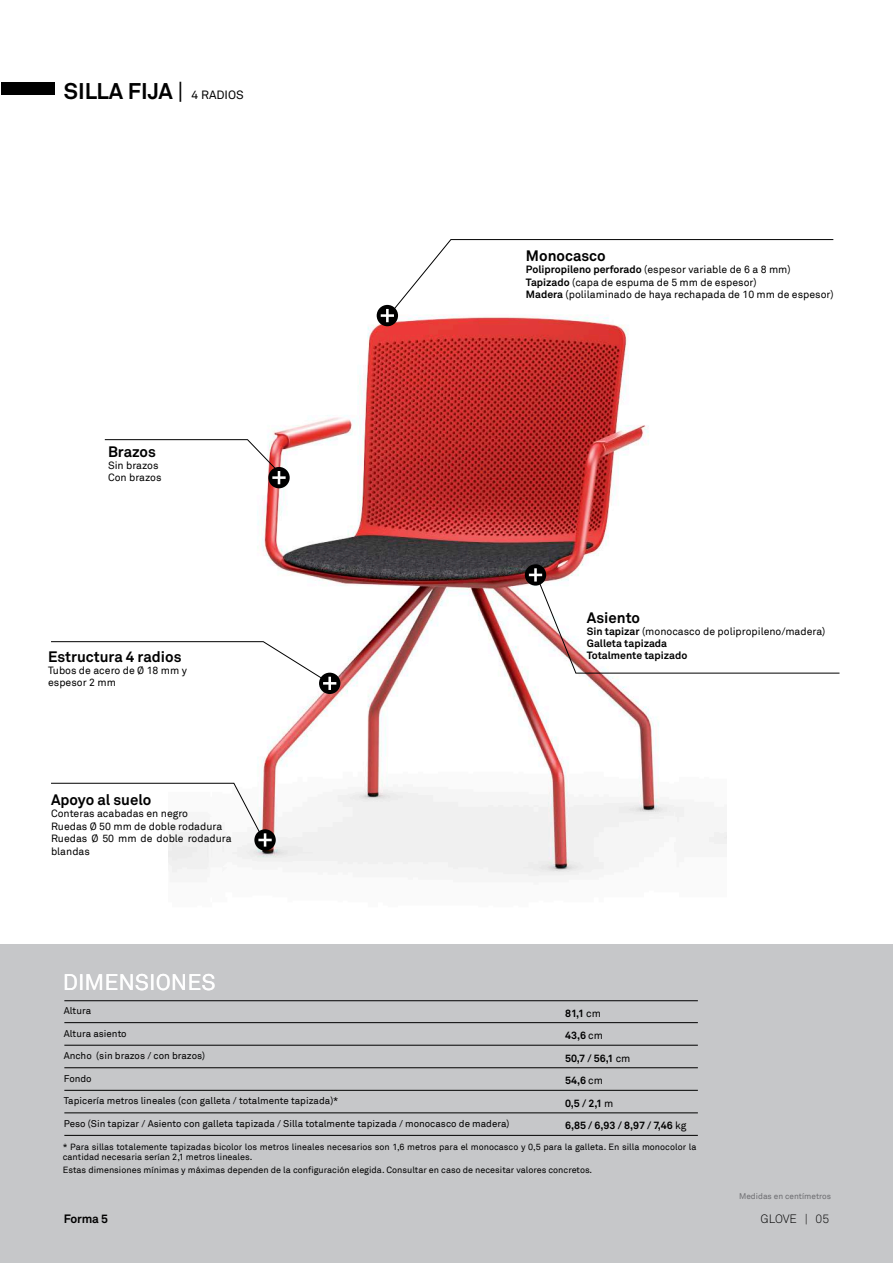
<style>
.page{position:relative;width:893px;height:1263px;background:#fff}
.page>*{position:absolute;margin:0;border:0;box-sizing:border-box;transform-origin:0 0}
.t1{font:700 22.5px "Akkurat";color:#000}
.t2{font:22.5px "Akkurat";color:#fff}
.t3{font:700 15px "Akkurat";color:#000}
.t4{font:300 12px "Akkurat";color:#000}
.t5{font:700 12px "Akkurat";letter-spacing:-.02em;color:#000}
.t6{font:10.5px/12.6px "Akkurat";color:#000}
.t7{font:700 10.5px/22.5px "Akkurat";color:#000}
.t8{font:9.75px "Akkurat";color:#000}
.t9{font:9px/10.8px "Akkurat";color:#000}
.t10{font:8.25px "Akkurat";color:#6d6d71}
.s1{font-weight:400}
.s2{font-weight:400;font-size:12px}
.s3{font-weight:700}
</style>
<div class="page">
<img style="left:169px;top:307px;width:557px;height:570px">
<div style="left:0;top:944px;width:893px;height:319px;background:#c6c7c9"></div>
<svg style="left:254px;top:829px;width:22px;height:22px"></svg>
<svg style="left:51px;top:782px;width:221px;height:65px"></svg>
<div style="left:319px;top:673px;width:21px;height:21px;background:#000;border-radius:50%"></div>
<svg style="left:51px;top:641px;width:285px;height:49px"></svg>
<div style="left:268px;top:467px;width:22px;height:21px;background:#000;border-radius:50%"></div>
<svg style="left:104px;top:439px;width:196px;height:45px"></svg>
<div style="left:1px;top:82px;width:53px;height:13px;background:#000"></div>
<hr style="left:64px;top:1000px;width:634px;height:1px;background:#000">
<div style="left:377px;top:305px;width:21px;height:21px;background:#000;border-radius:50%"></div>
<svg style="left:381px;top:239px;width:453px;height:83px"></svg>
<div style="left:525px;top:564px;width:21px;height:22px;background:#000;border-radius:50%"></div>
<svg style="left:529px;top:568px;width:311px;height:106px"></svg>
<hr style="left:64px;top:1022px;width:634px;height:1px;background:#000">
<hr style="left:64px;top:1045px;width:634px;height:1px;background:#000">
<hr style="left:64px;top:1067px;width:634px;height:1px;background:#000">
<hr style="left:64px;top:1090px;width:634px;height:1px;background:#000">
<hr style="left:64px;top:1112px;width:634px;height:1px;background:#000">
<hr style="left:64px;top:1135px;width:634px;height:1px;background:#000">
<h1 class="t1" style="left:64px;top:77px;width:182px">SILLA FIJA <span class="s1">|</span> <span class="s2">4 RADIOS</span></h1>
<h2 class="t3" style="left:108px;top:443px;width:49px">Brazos</h2>
<p class="t6" style="left:108px;top:460px;width:55px;line-height:12px">Sin brazos<br>Con brazos</p>
<h2 class="t3" style="left:48px;top:647px;width:135px">Estructura 4 radios</h2>
<p class="t6" style="left:48px;top:664px;width:140px;line-height:12px">Tubos de acero de Ø 18 mm y espesor 2 mm</p>
<h2 class="t3" style="left:51px;top:790px;width:102px">Apoyo al suelo</h2>
<p class="t6" style="left:51px;top:807px;width:182px">Conteras acabadas en negro<br>Ruedas Ø 50 mm de doble rodadura<br>Ruedas Ø 50 mm de doble rodadura blandas</p>
<h1 class="t2" style="left:63px;top:969px;width:154px">DIMENSIONES</h1>
<h2 class="t3" style="left:526px;top:246px;width:81px">Monocasco</h2>
<p class="t6" style="left:526px;top:264px;width:309px"><span class="s3">Polipropileno perforado</span> (espesor variable de 6 a 8 mm)<br><span class="s3">Tapizado</span> (capa de espuma de 5 mm de espesor)<br><span class="s3">Madera</span> (polilaminado de haya rechapada de 10 mm de espesor)</p>
<h2 class="t3" style="left:587px;top:608px;width:55px">Asiento</h2>
<p class="t7" style="left:587px;top:625px;width:240px;line-height:12px">Sin tapizar <span class="s1">(monocasco de polipropileno/madera)<br></span>Galleta tapizada<br>Totalmente tapizado</p>
<p class="t8" style="left:64px;top:1005px;width:29px">Altura</p>
<p class="t8" style="left:64px;top:1027px;width:64px">Altura asiento</p>
<p class="t8" style="left:64px;top:1050px;width:143px">Ancho (sin brazos / con brazos)</p>
<p class="t8" style="left:64px;top:1072px;width:29px">Fondo</p>
<p class="t8" style="left:64px;top:1095px;width:276px">Tapicería metros lineales (con galleta / totalmente tapizada)*</p>
<p class="t8" style="left:64px;top:1117px;width:447px">Peso (Sin tapizar / Asiento con galleta tapizada / Silla totalmente tapizada / monocasco de madera)</p>
<p class="t9" style="left:63px;top:1141px;width:635px">* Para sillas totalemente tapizadas bicolor los metros lineales necesarios son 1,6 metros para el monocasco y 0,5 para la galleta. En silla monocolor la cantidad necesaria serían 2,1 metros lineales.</p>
<p class="t9" style="left:63px;top:1165px;width:531px">Estas dimensiones mínimas y máximas dependen de la configuración elegida. Consultar en caso de necesitar valores concretos.</p>
<h3 class="t5" style="left:64px;top:1211px;width:46px">Forma 5</h3>
<h3 class="t4" style="left:761px;top:1211px;width:70px">GLOVE | 05</h3>
<p class="t7" style="left:565px;top:1002px;width:123px">81,1 <span class="s1">cm<br></span>43,6 <span class="s1">cm<br></span>50,7 / 56,1 <span class="s1">cm<br></span>54,6 <span class="s1">cm<br></span>0,5 / 2,1 <span class="s1">m<br></span>6,85 / 6,93 / 8,97 / 7,46 <span class="s1">kg</span></p>
<p class="t10" style="left:739px;top:1192px;width:93px">Medidas en centímetros</p>
</div>
